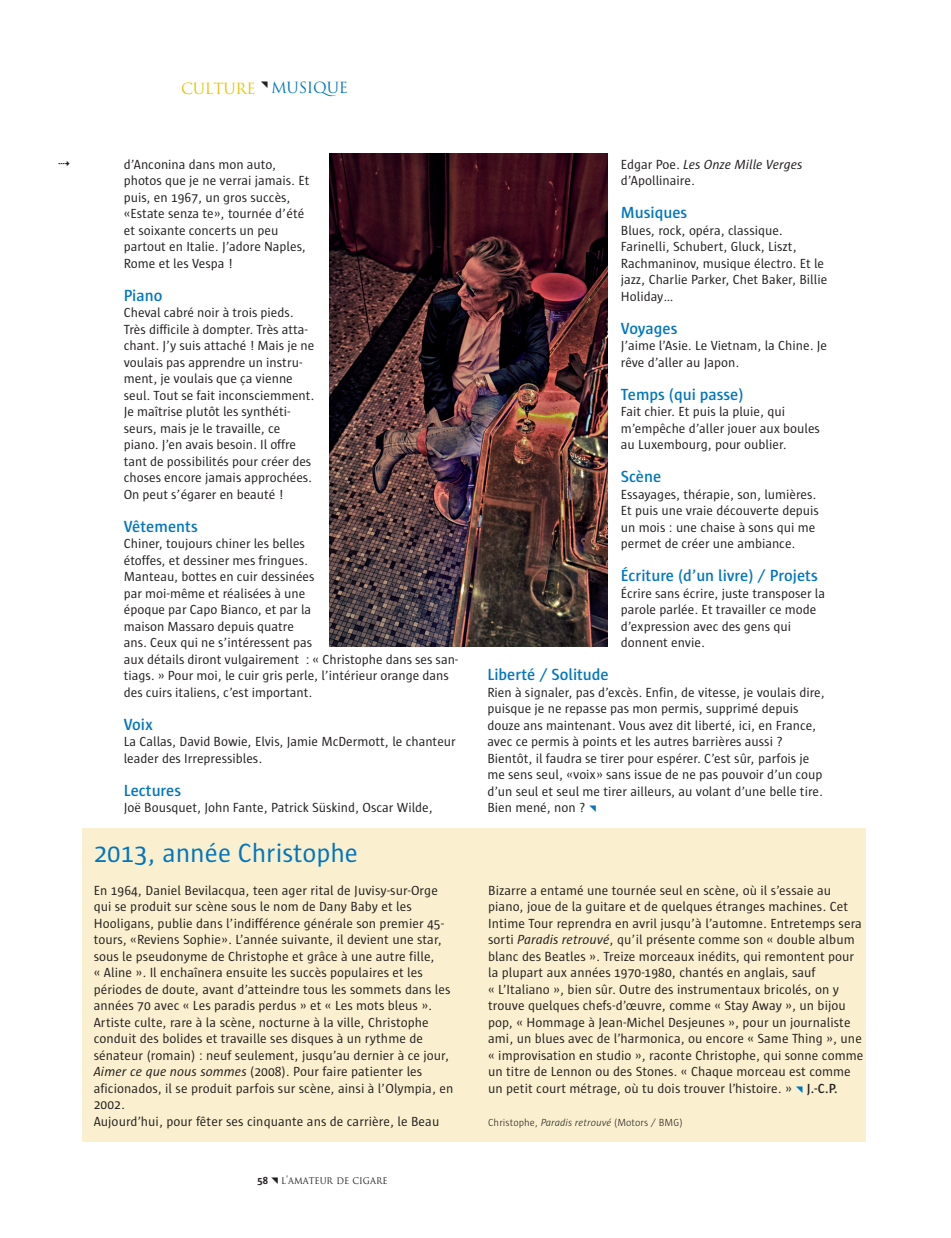
<style>
.page{position:relative;width:951px;height:1238px;background:#fff}
.page>*{position:absolute;margin:0;border:0;box-sizing:border-box;transform-origin:0 0}
.t1{font:27px "Sun";color:#0076be}
.t2{font:600 16.5px "Sun";color:#0076be}
.t3{font:15px "Trajan Pro";letter-spacing:-.025em;color:#e9c005}
.t4{font:13.5px/16.5px "Sun";color:#231f20}
.t5{font:300 10.5px "Sun";letter-spacing:.005em;color:#231f20}
.t6{font:10.5px "Trajan Pro";color:#231f20;scale:.9 1}
.s1{color:#0076be}
.s2{font-style:italic}
.s3{font-family:"Sun";font-weight:700}
.s4{font-weight:600}
</style>
<div class="page">
<div style="left:82px;top:827px;width:783px;height:314px;background:#faf0cf"></div>
<img style="left:329px;top:153px;width:278px;height:494px">
<p class="t3" style="left:181px;top:80px;width:168px">CULTURE <span class="s1">MUSIQUE</span></p>
<p class="t4" style="left:124px;top:157px;width:187px">d’Anconina dans mon auto, photos que je ne verrai jamais. Et puis, en 1967, un gros succès, «Estate senza te», tournée d’été et soixante concerts un peu partout en Italie. J’adore Naples,<br>Rome et les Vespa !</p>
<p class="t2" style="left:124px;top:289px;width:40px">Piano</p>
<p class="t4" style="left:124px;top:305px;width:192px">Cheval cabré noir à trois pieds.<br>Très difficile à dompter. Très atta&shy;chant. J’y suis attaché ! Mais je ne voulais pas apprendre un instru&shy;ment, je voulais que ça vienne seul. Tout se fait inconsciemment.<br>Je maîtrise plutôt les synthéti&shy;seurs, mais je le travaille, ce piano. J’en avais besoin. Il offre tant de possibilités pour créer des choses encore jamais approchées.<br>On peut s’égarer en beauté !</p>
<p class="t2" style="left:124px;top:520px;width:76px">Vêtements</p>
<p class="t4" style="left:124px;top:536px;width:335px">Chiner, toujours chiner les belles<br>étoffes, et dessiner mes fringues.<br>Manteau, bottes en cuir dessinées<br>par moi-même et réalisées à une<br>époque par Capo Bianco, et par la<br>maison Massaro depuis quatre<br>ans. Ceux qui ne s’intéressent pas<br>aux détails diront vulgairement : « Christophe dans ses san&shy;tiags. » Pour moi, le cuir gris perle, l’intérieur orange dans des cuirs italiens, c’est important.</p>
<p class="t2" style="left:124px;top:718px;width:31px">Voix</p>
<p class="t4" style="left:124px;top:734px;width:333px">La Callas, David Bowie, Elvis, Jamie McDermott, le chanteur leader des Irrepressibles.</p>
<p class="t2" style="left:124px;top:784px;width:59px">Lectures</p>
<p class="t4" style="left:124px;top:800px;width:310px">Joë Bousquet, John Fante, Patrick Süskind, Oscar Wilde,</p>
<h1 class="t1" style="left:94px;top:842px;width:266px">2013, année Christophe</h1>
<p class="t4" style="left:94px;top:883px;width:361px">En 1964, Daniel Bevilacqua, teen ager rital de Juvisy-sur-Orge qui se produit sur scène sous le nom de Dany Baby et les Hooligans, publie dans l’indifférence générale son premier 45- tours, «Reviens Sophie». L’année suivante, il devient une star, sous le pseudonyme de Christophe et grâce à une autre fille,<br>« Aline ». Il enchaînera ensuite les succès populaires et les périodes de doute, avant d’atteindre tous les sommets dans les années 70 avec « Les paradis perdus » et « Les mots bleus ».<br>Artiste culte, rare à la scène, nocturne à la ville, Christophe conduit des bolides et travaille ses disques à un rythme de sénateur (romain) : neuf seulement, jusqu’au dernier à ce jour, <span class="s2">Aimer ce que nous sommes</span> (2008). Pour faire patienter les aficionados, il se produit parfois sur scène, ainsi à l’Olympia, en 2002.<br>Aujourd’hui, pour fêter ses cinquante ans de carrière, le Beau</p>
<p class="t6" style="left:257px;top:1174px;width:146px"><span class="s3">58</span> l’amateur de cigare</p>
<p class="t4" style="left:620px;top:157px;width:183px">Edgar Poe. <span class="s2">Les Onze Mille Verges </span>d’Apollinaire.</p>
<p class="t2" style="left:620px;top:206px;width:68px">Musiques</p>
<p class="t4" style="left:620px;top:223px;width:208px">Blues, rock, opéra, classique.<br>Farinelli, Schubert, Gluck, Liszt,<br>Rachmaninov, musique électro. Et le jazz, Charlie Parker, Chet Baker, Billie<br>Holiday…</p>
<p class="t2" style="left:620px;top:322px;width:58px">Voyages</p>
<p class="t4" style="left:620px;top:338px;width:208px">J’aime l’Asie. Le Vietnam, la Chine. Je rêve d’aller au Japon.</p>
<p class="t2" style="left:620px;top:388px;width:124px">Temps (qui passe)</p>
<p class="t4" style="left:620px;top:404px;width:200px">Fait chier. Et puis la pluie, qui m’empêche d’aller jouer aux boules au Luxembourg, pour oublier.</p>
<p class="t2" style="left:620px;top:470px;width:42px">Scène</p>
<p class="t4" style="left:620px;top:487px;width:199px">Essayages, thérapie, son, lumières.<br>Et puis une vraie découverte depuis un mois : une chaise à sons qui me permet de créer une ambiance.</p>
<p class="t2" style="left:620px;top:569px;width:198px">Écriture (d’un livre) / Projets</p>
<p class="t4" style="left:620px;top:586px;width:206px">Écrire sans écrire, juste transposer la parole parlée. Et travailler ce mode d’expression avec des gens qui donnent envie.</p>
<p class="t2" style="left:487px;top:668px;width:123px">Liberté / Solitude</p>
<p class="t4" style="left:487px;top:685px;width:339px">Rien à signaler, pas d’excès. Enfin, de vitesse, je voulais dire, puisque je ne repasse pas mon permis, supprimé depuis douze ans maintenant. Vous avez dit liberté, ici, en France, avec ce permis à points et les autres barrières aussi ?<br>Bientôt, il faudra se tirer pour espérer. C’est sûr, parfois je me sens seul, «voix» sans issue de ne pas pouvoir d’un coup d’un seul et seul me tirer ailleurs, au volant d’une belle tire.<br>Bien mené, non ?</p>
<p class="t4" style="left:488px;top:883px;width:376px">Bizarre a entamé une tournée seul en scène, où il s’essaie au piano, joue de la guitare et de quelques étranges machines. Cet Intime Tour reprendra en avril jusqu’à l’automne. Entretemps sera sorti <span class="s2">Paradis retrouvé</span>, qu’il présente comme son « double album blanc des Beatles ». Treize morceaux inédits, qui remontent pour la plupart aux années 1970-1980, chantés en anglais, sauf<br>« L’Italiano », bien sûr. Outre des instrumentaux bricolés, on y trouve quelques chefs-d’œuvre, comme « Stay Away », un bijou pop, « Hommage à Jean-Michel Desjeunes », pour un journaliste ami, un blues avec de l’harmonica, ou encore « Same Thing », une « improvisation en studio », raconte Christophe, qui sonne comme un titre de Lennon ou des Stones. « Chaque morceau est comme un petit court métrage, où tu dois trouver l’histoire. » <span class="s4">J.-C.P.</span></p>
<p class="t5" style="left:488px;top:1118px;width:196px">Christophe, <span class="s2">Paradis retrouvé</span> (Motors / BMG)</p>
</div>
